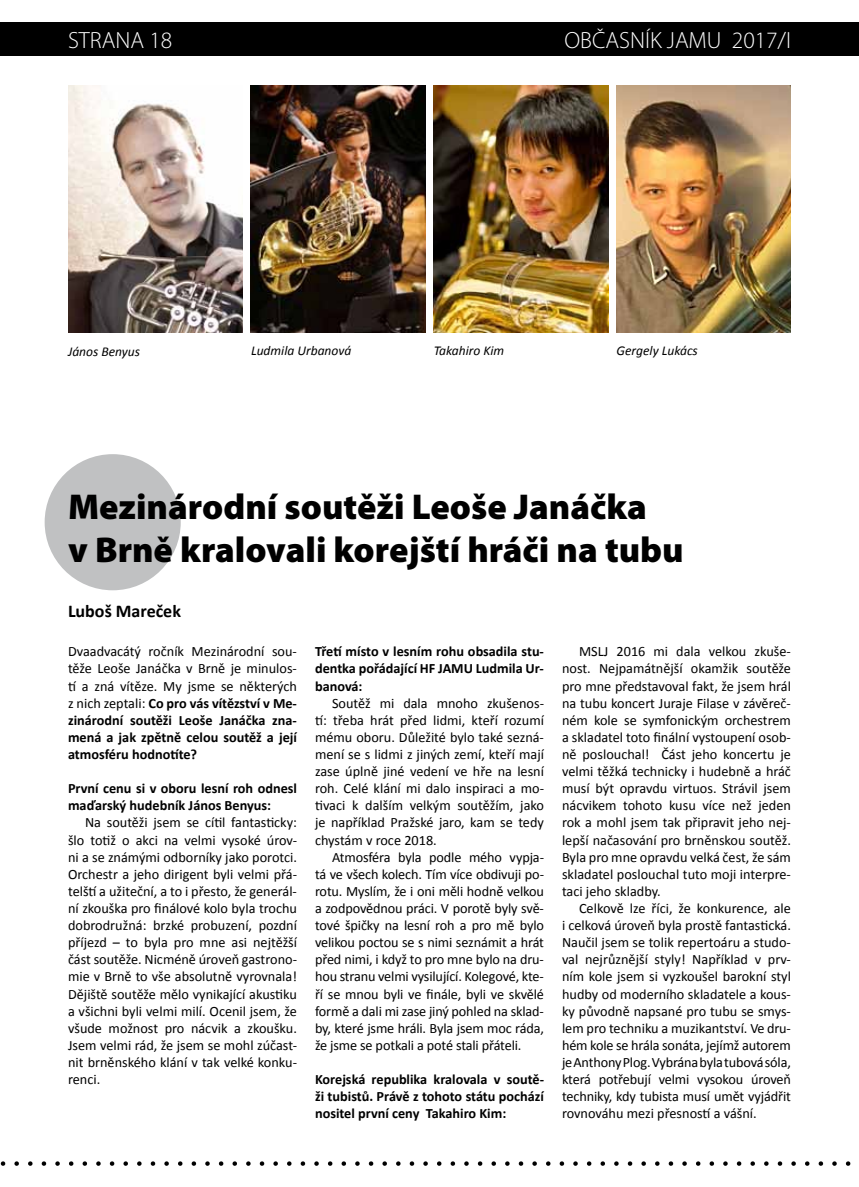
<style>
.page{position:relative;width:859px;height:1187px;background:#fff}
.page>*{position:absolute;margin:0;border:0;box-sizing:border-box;transform-origin:0 0}
.t1{font:900 36px/43.2px "Myriad Pro";color:#000}
.t2{font:300 23.55px "Myriad Pro";color:#fff}
.t3{font:700 18px "Calibri";color:#000}
.t4{font:14.25px/17.1px "Calibri";color:#000;text-align:justify}
.t5{font:700 14.25px/17.1px "Calibri";color:#000;text-align:justify}
.t6{font:italic 13.5px "Calibri";color:#000}
.s1{font-weight:700}
</style>
<div class="page">
<div style="left:0;top:22px;width:859px;height:34px;background:#000"></div>
<svg style="left:0;top:1161px;width:851px;height:4px"></svg>
<div style="left:45px;top:454px;width:136px;height:136px;background:#c0c1c2;border-radius:50%"></div>
<img style="left:68px;top:85px;width:175px;height:248px">
<img style="left:434px;top:85px;width:174px;height:247px">
<img style="left:617px;top:85px;width:174px;height:247px">
<img style="left:251px;top:85px;width:174px;height:247px">
<h2 class="t2" style="left:68px;top:26px;width:106px">STRANA 18</h2>
<h2 class="t2" style="left:564px;top:26px;width:228px">OBČASNÍK JAMU 2017/I</h2>
<p class="t6" style="left:68px;top:342px;width:74px">János Benyus</p>
<p class="t6" style="left:251px;top:341px;width:102px">Ludmila Urbanová</p>
<p class="t6" style="left:434px;top:341px;width:72px">Takahiro Kim</p>
<p class="t6" style="left:617px;top:341px;width:83px">Gergely Lukács</p>
<h1 class="t1" style="left:68px;top:483px;width:617px">Mezinárodní soutěži Leoše Janáčka<br>v Brně kralovali korejští hráči na tubu</h1>
<p class="t3" style="left:68px;top:598px;width:114px">Luboš Mareček</p>
<p class="t4" style="left:68px;top:642px;width:230px">Dvaadvacátý ročník Mezinárodní sou&shy;těže Leoše Janáčka v Brně je minulos&shy;tí a zná vítěze. My jsme se některých z nich zeptali: <span class="s1">Co pro vás vítězství v Me&shy;zinárodní soutěži Leoše Janáčka zna&shy;mená a jak zpětně celou soutěž a její atmosféru hodnotíte?</span></p>
<p class="t5" style="left:68px;top:779px;width:230px">První cenu si v oboru lesní roh odnesl maďarský hudebník János Benyus:</p>
<p class="t4" style="left:68px;top:813px;width:230px;text-indent:17px">Na soutěži jsem se cítil fantasticky: šlo totiž o akci na velmi vysoké úrov&shy;ni a se známými odborníky jako porotci.<br>Orchestr a jeho dirigent byli velmi přá&shy;telští a užiteční, a to i přesto, že generál&shy;ní zkouška pro finálové kolo byla trochu dobrodružná: brzké probuzení, pozdní příjezd – to byla pro mne asi nejtěžší část soutěže. Nicméně úroveň gastrono&shy;mie v Brně to vše absolutně vyrovnala!<br>Dějiště soutěže mělo vynikající akustiku a všichni byli velmi milí. Ocenil jsem, že všude možnost pro nácvik a zkoušku.<br>Jsem velmi rád, že jsem se mohl zúčast&shy;nit brněnského klání v tak velké konku&shy;renci.</p>
<p class="t5" style="left:315px;top:642px;width:230px">Třetí místo v lesním rohu obsadila stu&shy;dentka pořádající HF JAMU Ludmila Ur&shy;banová:</p>
<p class="t4" style="left:315px;top:694px;width:230px;text-indent:17px">Soutěž mi dala mnoho zkušenos&shy;tí: třeba hrát před lidmi, kteří rozumí mému oboru. Důležité bylo také sezná&shy;mení se s lidmi z jiných zemí, kteří mají zase úplně jiné vedení ve hře na lesní roh. Celé klání mi dalo inspiraci a mo&shy;tivaci k dalším velkým soutěžím, jako je například Pražské jaro, kam se tedy chystám v roce 2018.</p>
<p class="t4" style="left:315px;top:847px;width:230px;text-indent:17px">Atmosféra byla podle mého vypja&shy;tá ve všech kolech. Tím více obdivuji po&shy;rotu. Myslím, že i oni měli hodně velkou a zodpovědnou práci. V porotě byly svě&shy;tové špičky na lesní roh a pro mě bylo velikou poctou se s nimi seznámit a hrát před nimi, i když to pro mne bylo na dru&shy;hou stranu velmi vysilující. Kolegové, kte&shy;ří se mnou byli ve finále, byli ve skvělé formě a dali mi zase jiný pohled na sklad&shy;by, které jsme hráli. Byla jsem moc ráda, že jsme se potkali a poté stali přáteli.</p>
<p class="t5" style="left:315px;top:1070px;width:230px">Korejská republika kralovala v soutě&shy;ži tubistů. Právě z tohoto státu pochází nositel první ceny Takahiro Kim:</p>
<p class="t4" style="left:562px;top:642px;width:230px;text-indent:17px">MSLJ 2016 mi dala velkou zkuše&shy;nost. Nejpamátnější okamžik soutěže pro mne představoval fakt, že jsem hrál na tubu koncert Juraje Filase v závěreč&shy;ném kole se symfonickým orchestrem a skladatel toto finální vystoupení osob&shy;ně poslouchal! Část jeho koncertu je velmi těžká technicky i hudebně a hráč musí být opravdu virtuos. Strávil jsem nácvikem tohoto kusu více než jeden rok a mohl jsem tak připravit jeho nej&shy;lepší načasování pro brněnskou soutěž.<br>Byla pro mne opravdu velká čest, že sám skladatel poslouchal tuto moji interpre&shy;taci jeho skladby.</p>
<p class="t4" style="left:562px;top:899px;width:230px;text-indent:17px">Celkově lze říci, že konkurence, ale i celková úroveň byla prostě fantastická.<br>Naučil jsem se tolik repertoáru a studo&shy;val nejrůznější styly! Například v prv&shy;ním kole jsem si vyzkoušel barokní styl hudby od moderního skladatele a kous&shy;ky původně napsané pro tubu se smys&shy;lem pro techniku a muzikantství. Ve dru&shy;hém kole se hrála sonáta, jejímž autorem je Anthony Plog. Vybránabylatubová sóla, která potřebují velmi vysokou úroveň techniky, kdy tubista musí umět vyjádřit rovnováhu mezi přesností a vášní.</p>
</div>
